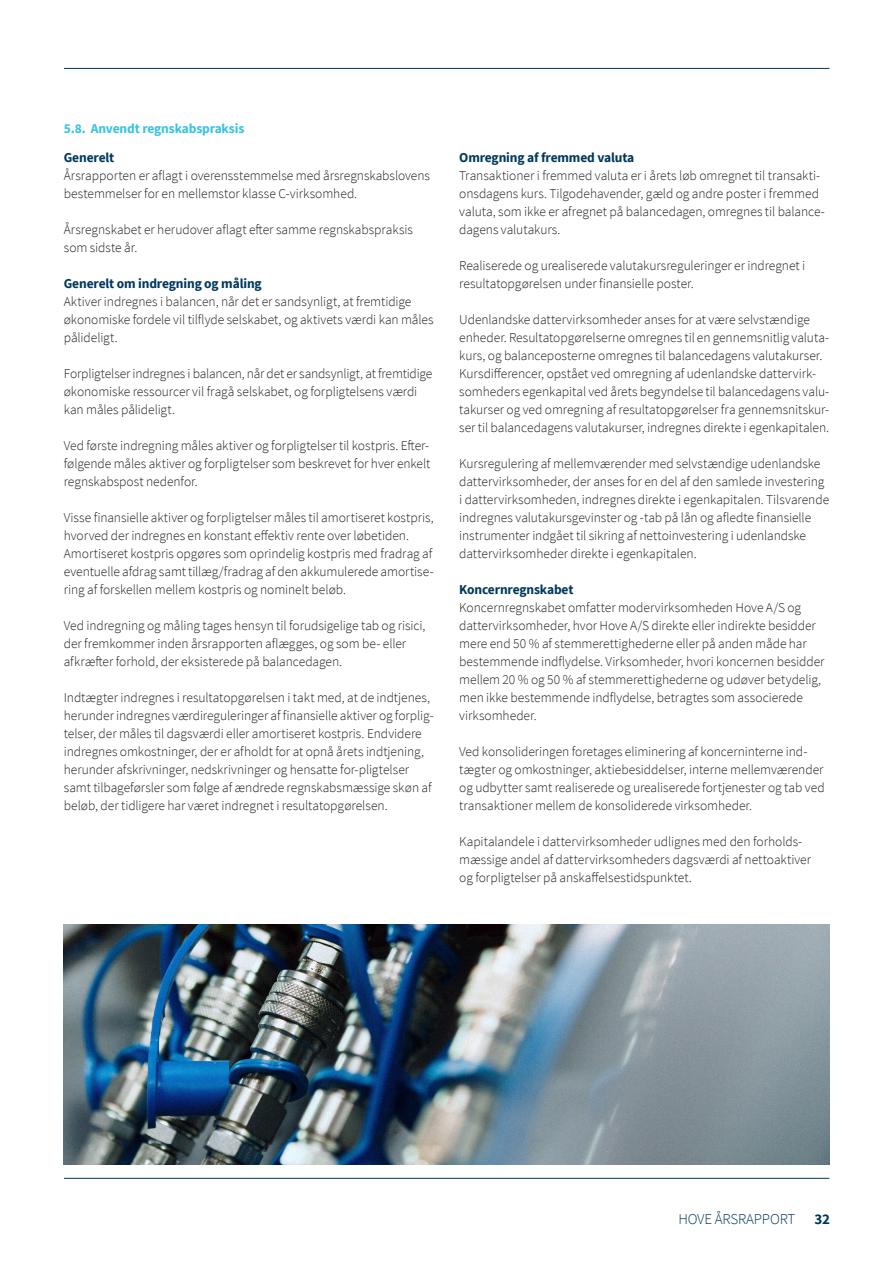
<style>
.page{position:relative;width:893px;height:1263px;background:#fff}
.page>*{position:absolute;margin:0;border:0;box-sizing:border-box;transform-origin:0 0}
.t1{font:300 15px "Source Sans Pro";letter-spacing:-.01em;color:#00385c}
.t2{font:700 15px "Source Sans Pro";color:#00385c}
.Brød_Sort{font:300 13.5px/18px "Source Sans Pro";letter-spacing:-.005em;color:#231f20}
.Brød_headline_Cyan{font:700 13.5px "Source Sans Pro";letter-spacing:-.01em;color:#00385c}
.Brød_Sort-2{font:700 13.5px "Source Sans Pro";letter-spacing:-.01em;color:#38c3e4}
</style>
<div class="page">
<hr style="left:64px;top:1178px;width:765px;height:1px;background:#00385c">
<hr style="left:64px;top:68px;width:765px;height:1px;background:#00385c">
<img style="left:63px;top:924px;width:766px;height:240px">
<p class="Brød_Sort-2" style="left:64px;top:119px;width:182px">5.8. Anvendt regnskabspraksis</p>
<p class="Brød_headline_Cyan" style="left:64px;top:148px;width:52px">Generelt</p>
<p class="Brød_Sort" style="left:64px;top:166px;width:368px">Årsrapporten er aflagt i overensstemmelse med årsregnskabslovens bestemmelser for en mellemstor klasse C-virksomhed.</p>
<p class="Brød_Sort" style="left:64px;top:220px;width:351px">Årsregnskabet er herudover aflagt efter samme regnskabspraksis som sidste år.</p>
<p class="Brød_headline_Cyan" style="left:64px;top:274px;width:200px">Generelt om indregning og måling</p>
<p class="Brød_Sort" style="left:64px;top:292px;width:371px">Aktiver indregnes i balancen, når det er sandsynligt, at fremtidige økonomiske fordele vil tilflyde selskabet, og aktivets værdi kan måles pålideligt.</p>
<p class="Brød_Sort" style="left:64px;top:364px;width:370px">Forpligtelser indregnes i balancen, når det er sandsynligt, at fremtidige økonomiske ressourcer vil fragå selskabet, og forpligtelsens værdi kan måles pålideligt.</p>
<p class="Brød_Sort" style="left:64px;top:436px;width:368px;text-align:justify">Ved første indregning måles aktiver og forpligtelser til kostpris. Efter&shy;følgende måles aktiver og forpligtelser som beskrevet for hver enkelt regnskabspost nedenfor.</p>
<p class="Brød_Sort" style="left:64px;top:508px;width:371px">Visse finansielle aktiver og forpligtelser måles til amortiseret kostpris, hvorved der indregnes en konstant effektiv rente over løbetiden.<br>Amortiseret kostpris opgøres som oprindelig kostpris med fradrag af eventuelle afdrag samt tillæg/fradrag af den akkumulerede amortise&shy;ring af forskellen mellem kostpris og nominelt beløb.</p>
<p class="Brød_Sort" style="left:64px;top:616px;width:363px">Ved indregning og måling tages hensyn til forudsigelige tab og risici, der fremkommer inden årsrapporten aflægges, og som be- eller afkræfter forhold, der eksisterede på balancedagen.</p>
<p class="Brød_Sort" style="left:64px;top:688px;width:371px">Indtægter indregnes i resultatopgørelsen i takt med, at de indtjenes, herunder indregnes værdireguleringer af finansielle aktiver og forplig&shy;telser, der måles til dagsværdi eller amortiseret kostpris. Endvidere indregnes omkostninger, der er afholdt for at opnå årets indtjening, herunder afskrivninger, nedskrivninger og hensatte for-pligtelser samt tilbageførsler som følge af ændrede regnskabsmæssige skøn af beløb, der tidligere har været indregnet i resultatopgørelsen.</p>
<p class="Brød_headline_Cyan" style="left:459px;top:148px;width:176px">Omregning af fremmed valuta</p>
<p class="Brød_Sort" style="left:459px;top:166px;width:367px">Transaktioner i fremmed valuta er i årets løb omregnet til transakti&shy;onsdagens kurs. Tilgodehavender, gæld og andre poster i fremmed valuta, som ikke er afregnet på balancedagen, omregnes til balance&shy;dagens valutakurs.</p>
<p class="Brød_Sort" style="left:459px;top:256px;width:348px">Realiserede og urealiserede valutakursreguleringer er indregnet i resultatopgørelsen under finansielle poster.</p>
<p class="Brød_Sort" style="left:459px;top:310px;width:371px">Udenlandske dattervirksomheder anses for at være selvstændige enheder. Resultatopgørelserne omregnes til en gennemsnitlig valuta&shy;kurs, og balanceposterne omregnes til balancedagens valutakurser.<br>Kursdifferencer, opstået ved omregning af udenlandske dattervirk&shy;somheders egenkapital ved årets begyndelse til balancedagens valu&shy;takurser og ved omregning af resultatopgørelser fra gennemsnitskur&shy;ser til balancedagens valutakurser, indregnes direkte i egenkapitalen.</p>
<p class="Brød_Sort" style="left:459px;top:454px;width:371px">Kursregulering af mellemværender med selvstændige udenlandske dattervirksomheder, der anses for en del af den samlede investering i dattervirksomheden, indregnes direkte i egenkapitalen. Tilsvarende indregnes valutakursgevinster og -tab på lån og afledte finansielle instrumenter indgået til sikring af nettoinvestering i udenlandske dattervirksomheder direkte i egenkapitalen.</p>
<p class="Brød_headline_Cyan" style="left:459px;top:580px;width:116px">Koncernregnskabet</p>
<p class="Brød_Sort" style="left:459px;top:598px;width:367px">Koncernregnskabet omfatter modervirksomheden Hove A/S og dattervirksomheder, hvor Hove A/S direkte eller indirekte besidder mere end 50 % af stemmerettighederne eller på anden måde har bestemmende indflydelse. Virksomheder, hvori koncernen besidder mellem 20 % og 50 % af stemmerettighederne og udøver betydelig, men ikke bestemmende indflydelse, betragtes som associerede virksomheder.</p>
<p class="Brød_Sort" style="left:459px;top:742px;width:367px">Ved konsolideringen foretages eliminering af koncerninterne ind&shy;tægter og omkostninger, aktiebesiddelser, interne mellemværender og udbytter samt realiserede og urealiserede fortjenester og tab ved transaktioner mellem de konsoliderede virksomheder.</p>
<p class="Brød_Sort" style="left:459px;top:832px;width:353px">Kapitalandele i dattervirksomheder udlignes med den forholds&shy;mæssige andel af dattervirksomheders dagsværdi af nettoaktiver og forpligtelser på anskaffelsestidspunktet.</p>
<p class="t1" style="left:678px;top:1210px;width:119px">HOVE ÅRSRAPPORT</p>
<p class="t2" style="left:814px;top:1209px;width:17px">32</p>
</div>
